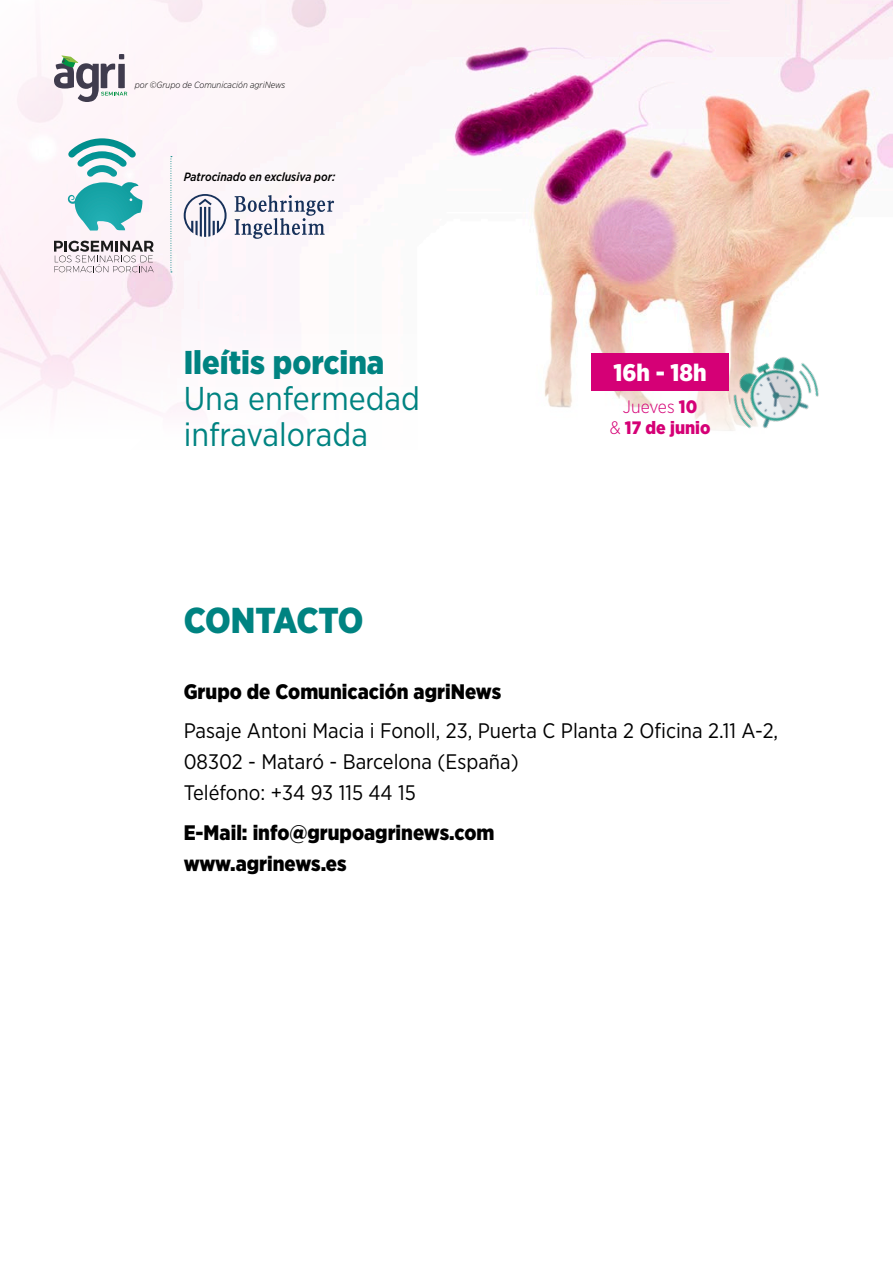
<style>
.page{position:relative;width:893px;height:1263px;background:#fff}
.page>*{position:absolute;margin:0;border:0;box-sizing:border-box;transform-origin:0 0}
.t1{font:900 36px "Gotham Narrow";letter-spacing:-.02em;color:#008381}
.t2{font:33px/36px "Gotham Narrow";color:#008381}
.t3{font:900 33px "Gotham Narrow";color:#008381}
.t4{font:900 24px "Gotham Narrow";color:#fff}
.t5{font:21px "Gotham Narrow";color:#000}
.t6{font:900 21px "Gotham Narrow";color:#000}
.t7{font:900 18px/21.6px "Gotham Narrow";color:#d50076;text-align:center}
.t8{font:italic 500 12px "Gotham Narrow";color:#000}
.t9{font:italic 300 9px "Gotham Narrow";color:#000}
.s1{font-weight:300}
</style>
<div class="page">
<img style="left:0;top:0;width:893px;height:419px">
<svg style="left:54px;top:54px;width:73px;height:48px"></svg>
<svg style="left:171px;top:156px;width:1px;height:117px"></svg>
<img style="left:707px;top:325px;width:137px;height:106px">
<div style="left:591px;top:353px;width:138px;height:38px;background:#d50076"></div>
<svg style="left:54px;top:241px;width:100px;height:31px"></svg>
<svg style="left:66px;top:138px;width:77px;height:93px"></svg>
<svg style="left:184px;top:194px;width:43px;height:43px"></svg>
<svg style="left:235px;top:195px;width:99px;height:44px"></svg>
<p class="t9" style="left:135px;top:80px;width:152px">por ©Grupo de Comunicación agriNews</p>
<p class="t8" style="left:184px;top:170px;width:153px">Patrocinado en exclusiva por:</p>
<h2 class="t3" style="left:184px;top:341px;width:202px">Ileítis porcina</h2>
<h2 class="t2" style="left:184px;top:380px;width:238px">Una enfermedad infravalorada</h2>
<p class="t1" style="left:184px;top:596px;width:181px">CONTACTO</p>
<p class="t4" style="left:613px;top:356px;width:95px">16h - 18h</p>
<p class="t7" style="left:610px;top:395px;width:102px"><span class="s1">Jueves</span> 10<br><span class="s1">&amp;</span> 17 de junio</p>
<p class="t6" style="left:184px;top:677px;width:319px">Grupo de Comunicación agriNews</p>
<p class="t5" style="left:184px;top:718px;width:596px">Pasaje Antoni Macia i Fonoll, 23, Puerta C Planta 2 Oficina 2.11 A-2,</p>
<p class="t5" style="left:184px;top:749px;width:336px">08302 - Mataró - Barcelona (España)</p>
<p class="t5" style="left:184px;top:780px;width:234px">Teléfono: +34 93 115 44 15</p>
<p class="t6" style="left:184px;top:818px;width:312px">E-Mail: info@grupoagrinews.com</p>
<p class="t6" style="left:184px;top:849px;width:165px">www.agrinews.es</p>
</div>
